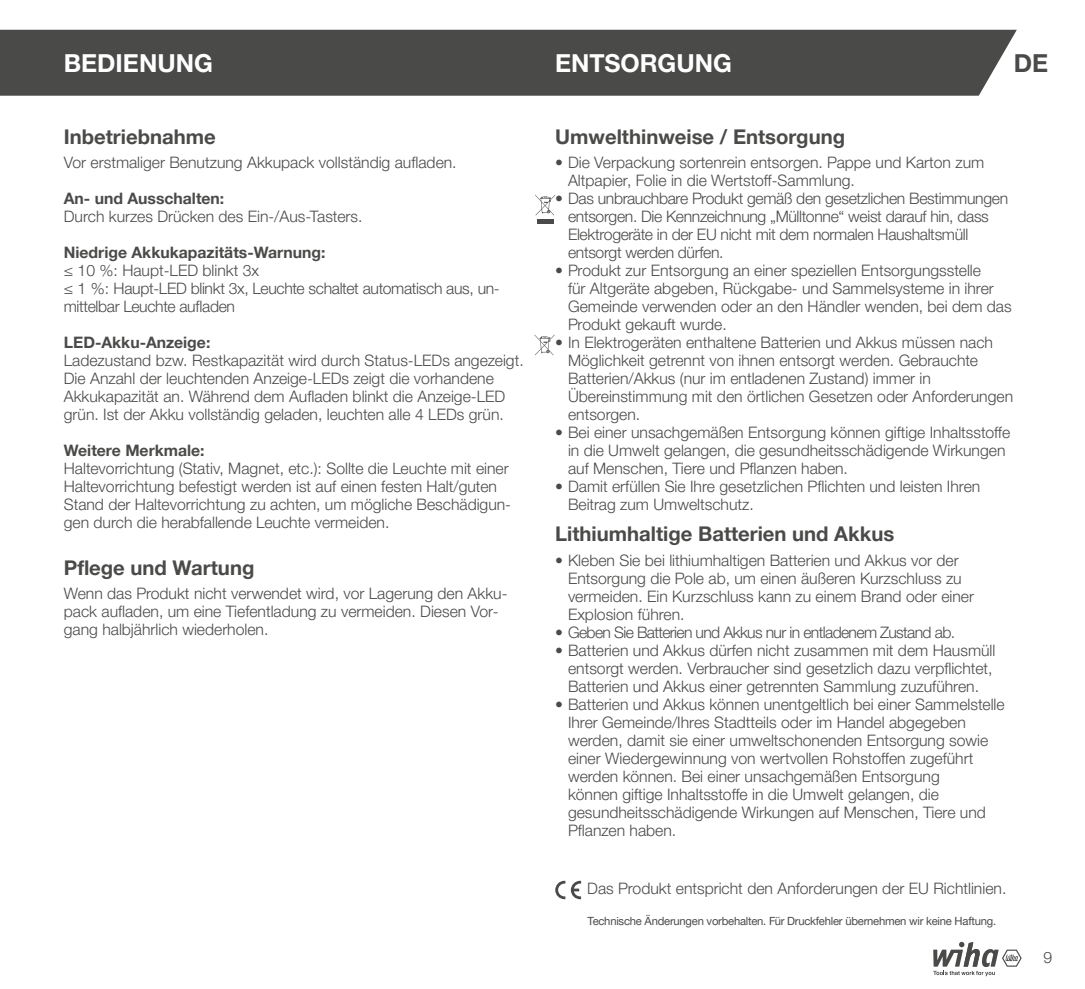
<style>
.page{position:relative;width:1085px;height:989px;background:#fff}
.page>*{position:absolute;margin:0;border:0;box-sizing:border-box;transform-origin:0 0}
.t1{font:700 24.75px "Helvetica Neue LTW1 G";color:#fff}
.t2{font:700 24.75px "Helvetica Neue LTW1 G";color:#4a4a49}
.t3{font:700 20.25px "Helvetica Neue LTW1 G";color:#4a4a49}
.t4{font:300 15.75px/18px "Helvetica Neue LTW1 G";color:#4a4a49}
.t5{font:300 15.75px/18px "Helvetica Neue LTW1 G";letter-spacing:-.02em;color:#4a4a49}
.t6{font:700 15.75px "Helvetica Neue LTW1 G";color:#4a4a49}
.t7{font:300 15.75px "Helvetica Neue LTW1 G";letter-spacing:-.04em;color:#4a4a49}
.t8{font:11.25px "Helvetica Neue LTW1 G";letter-spacing:-.02em;color:#4a4a49}
</style>
<div class="page">
<div style="left:1px;top:30px;width:1015px;height:66px;background:#4a4a49"></div>
<hr style="left:0;top:30px;width:1px;height:66px;background:#4a4a49">
<svg style="left:933px;top:941px;width:88px;height:35px"></svg>
<svg style="left:535px;top:195px;width:20px;height:20px"></svg>
<div style="left:537px;top:219px;width:16px;height:5px;background:#4a4a49"></div>
<svg style="left:534px;top:334px;width:20px;height:21px"></svg>
<svg style="left:555px;top:880px;width:26px;height:19px"></svg>
<h1 class="t1" style="left:64px;top:47px;width:150px">BEDIENUNG</h1>
<p class="t3" style="left:64px;top:124px;width:153px">Inbetriebnahme</p>
<p class="t4" style="left:64px;top:153px;width:394px">Vor erstmaliger Benutzung Akkupack vollständig aufladen.</p>
<p class="t6" style="left:64px;top:189px;width:162px">An- und Ausschalten:</p>
<p class="t4" style="left:64px;top:207px;width:300px">Durch kurzes Drücken des Ein-/Aus-Tasters.</p>
<p class="t6" style="left:64px;top:243px;width:263px">Niedrige Akkukapazitäts-Warnung:</p>
<p class="t5" style="left:64px;top:261px;width:437px">≤ 10 %: Haupt-LED blinkt 3x<br>≤ 1 %: Haupt-LED blinkt 3x, Leuchte schaltet automatisch aus, un&shy;mittelbar Leuchte aufladen</p>
<p class="t6" style="left:64px;top:333px;width:148px">LED-Akku-Anzeige:</p>
<p class="t4" style="left:64px;top:351px;width:461px">Ladezustand bzw. Restkapazität wird durch Status-LEDs angezeigt.<br>Die Anzahl der leuchtenden Anzeige-LEDs zeigt die vorhandene Akkukapazität an. Während dem Aufladen blinkt die Anzeige-LED grün. Ist der Akku vollständig geladen, leuchten alle 4 LEDs grün.</p>
<p class="t6" style="left:64px;top:441px;width:142px">Weitere Merkmale:</p>
<p class="t4" style="left:64px;top:459px;width:449px">Haltevorrichtung (Stativ, Magnet, etc.): Sollte die Leuchte mit einer Haltevorrichtung befestigt werden ist auf einen festen Halt/guten Stand der Haltevorrichtung zu achten, um mögliche Beschädigun&shy;gen durch die herabfallende Leuchte vermeiden.</p>
<p class="t3" style="left:64px;top:555px;width:192px">Pflege und Wartung</p>
<p class="t4" style="left:64px;top:584px;width:445px">Wenn das Produkt nicht verwendet wird, vor Lagerung den Akku&shy;pack aufladen, um eine Tiefentladung zu vermeiden. Diesen Vor&shy;gang halbjährlich wiederholen.</p>
<h1 class="t1" style="left:555px;top:47px;width:178px">ENTSORGUNG</h1>
<h1 class="t2" style="left:1013px;top:47px;width:36px">DE</h1>
<p class="t3" style="left:555px;top:124px;width:291px">Umwelthinweise / Entsorgung</p>
<p class="t4" style="left:568px;top:153px;width:417px;text-indent:-13px">• Die Verpackung sortenrein entsorgen. Pappe und Karton zum<br>Altpapier, Folie in die Wertstoff-Sammlung.</p>
<p class="t5" style="left:568px;top:189px;width:441px;text-indent:-13px">• Das unbrauchbare Produkt gemäß den gesetzlichen Bestimmungen entsorgen. Die Kennzeichnung „Mülltonne“ weist darauf hin, dass Elektrogeräte in der EU nicht mit dem normalen Haushaltsmüll entsorgt werden dürfen.</p>
<p class="t4" style="left:568px;top:261px;width:445px;text-indent:-13px">• Produkt zur Entsorgung an einer speziellen Entsorgungsstelle<br>für Altgeräte abgeben, Rückgabe- und Sammelsysteme in ihrer Gemeinde verwenden oder an den Händler wenden, bei dem das Produkt gekauft wurde.</p>
<p class="t4" style="left:568px;top:333px;width:446px;text-indent:-13px">• In Elektrogeräten enthaltene Batterien und Akkus müssen nach Möglichkeit getrennt von ihnen entsorgt werden. Gebrauchte Batterien/Akkus (nur im entladenen Zustand) immer in Übereinstimmung mit den örtlichen Gesetzen oder Anforderungen entsorgen.</p>
<p class="t4" style="left:568px;top:423px;width:444px;text-indent:-13px">• Bei einer unsachgemäßen Entsorgung können giftige Inhaltsstoffe in die Umwelt gelangen, die gesundheitsschädigende Wirkungen auf Menschen, Tiere und Pflanzen haben.</p>
<p class="t4" style="left:568px;top:477px;width:413px;text-indent:-13px">• Damit erfüllen Sie Ihre gesetzlichen Pflichten und leisten Ihren<br>Beitrag zum Umweltschutz.</p>
<p class="t3" style="left:555px;top:521px;width:340px">Lithiumhaltige Batterien und Akkus</p>
<p class="t4" style="left:568px;top:551px;width:407px;text-indent:-13px">• Kleben Sie bei lithiumhaltigen Batterien und Akkus vor der Entsorgung die Pole ab, um einen äußeren Kurzschluss zu vermeiden. Ein Kurzschluss kann zu einem Brand oder einer Explosion führen.</p>
<p class="t7" style="left:555px;top:622px;width:401px">• Geben Sie Batterien und Akkus nur in entladenem Zustand ab.</p>
<p class="t4" style="left:568px;top:641px;width:429px;text-indent:-13px">• Batterien und Akkus dürfen nicht zusammen mit dem Hausmüll entsorgt werden. Verbraucher sind gesetzlich dazu verpflichtet,<br>Batterien und Akkus einer getrennten Sammlung zuzuführen.</p>
<p class="t4" style="left:568px;top:695px;width:438px;text-indent:-13px">• Batterien und Akkus können unentgeltlich bei einer Sammelstelle Ihrer Gemeinde/Ihres Stadtteils oder im Handel abgegeben werden, damit sie einer umweltschonenden Entsorgung sowie einer Wiedergewinnung von wertvollen Rohstoffen zugeführt werden können. Bei einer unsachgemäßen Entsorgung<br>können giftige Inhaltsstoffe in die Umwelt gelangen, die gesundheitsschädigende Wirkungen auf Menschen, Tiere und Pflanzen haben.</p>
<p class="t4" style="left:587px;top:879px;width:420px">Das Produkt entspricht den Anforderungen der EU Richtlinien.</p>
<p class="t8" style="left:587px;top:914px;width:410px">Technische Änderungen vorbehalten. Für Druckfehler übernehmen wir keine Haftung.</p>
<p class="t4" style="left:1043px;top:948px;width:10px">9</p>
</div>
